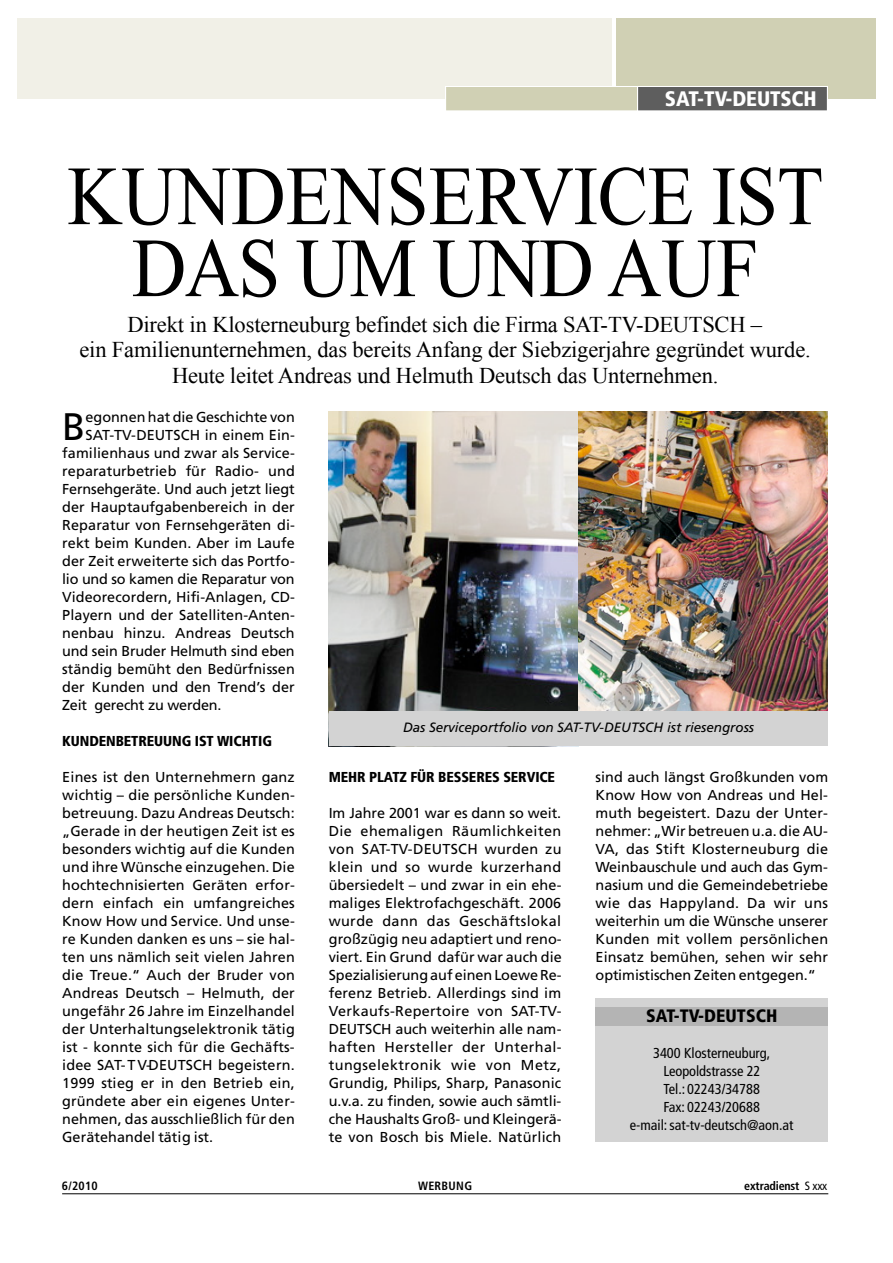
<style>
.page{position:relative;width:893px;height:1263px;background:#fff}
.page>*{position:absolute;margin:0;border:0;box-sizing:border-box;transform-origin:0 0}
.t1{font:84px/72px "Times New Roman";letter-spacing:-.01em;color:#000;text-align:center;scale:.9 1}
.t2{font:38.4px "Frutiger LT";color:#000}
.t3{font:22.5px/25.3px "Times New Roman";letter-spacing:-.005em;color:#000;text-align:center}
.t4{font:900 condensed 21px "Frutiger LT";letter-spacing:-.01em;color:#fff}
.t5{font:900 condensed 18px "Frutiger LT";color:#000}
.t6{font:14.4px/18px "Frutiger LT";color:#000;text-align:justify}
.t7{font:condensed 14.4px/18px "Frutiger LT";color:#000;text-align:center}
.t8{font:900 condensed 14.4px "Frutiger LT";letter-spacing:-.01em;color:#000}
.t9{font:italic 13.5px "Frutiger";letter-spacing:-.01em;color:#000}
.t10{font:700 condensed 12px "Frutiger LT";letter-spacing:-.02em;color:#000}
.s1{font-weight:400}
</style>
<div class="page">
<div style="left:18px;top:18px;width:857px;height:81px;background:#f1f0e7"></div>
<div style="left:615px;top:18px;width:260px;height:81px;background:#d0d0b4"></div>
<hr style="left:612px;top:18px;width:3px;height:81px;background:#fff">
<svg style="left:445px;top:86px;width:382px;height:25px;background:#9f9f92"></svg>
<hr style="left:62px;top:1194px;width:766px;height:1px;background:#000">
<img style="left:329px;top:412px;width:249px;height:300px">
<img style="left:578px;top:412px;width:249px;height:300px">
<div style="left:329px;top:712px;width:498px;height:34px;background:#d3d3d3"></div>
<div style="left:595px;top:998px;width:232px;height:144px;background:#d3d3d3"></div>
<div style="left:595px;top:1007px;width:232px;height:18px;background:#b4b4b4"></div>
<h3 class="t4" style="left:664px;top:91px;width:153px">SAT-TV-DEUTSCH</h3>
<h1 class="t1" style="left:67px;top:160px;width:841px">KUNDENSERVICE IST<br>DAS UM UND AUF</h1>
<h3 class="t3" style="left:79px;top:312px;width:733px">Direkt in Klosterneuburg befindet sich die Firma SAT-TV-DEUTSCH –<br>ein Familienunternehmen, das bereits Anfang der Siebzigerjahre gegründet wurde.<br>Heute leitet Andreas und Helmuth Deutsch das Unternehmen.</h3>
<h2 class="t2" style="left:62px;top:411px;width:25px">B</h2>
<p class="t6" style="left:86px;top:409px;width:211px">egonnen hat die Geschichte von</p>
<p class="t6" style="left:86px;top:427px;width:211px">S AT-T V-DEUTSCH in einem Ein-</p>
<p class="t6" style="left:62px;top:445px;width:234px">familienhaus und zwar als Service-</p>
<p class="t6" style="left:62px;top:463px;width:234px">reparaturbetrieb für Radio- und</p>
<p class="t6" style="left:62px;top:481px;width:234px">Fernsehgeräte. Und auch jetzt liegt</p>
<p class="t6" style="left:62px;top:499px;width:234px">der Hauptaufgabenbereich in der</p>
<p class="t6" style="left:62px;top:517px;width:234px">Reparatur von Fernsehgeräten di-</p>
<p class="t6" style="left:62px;top:535px;width:234px">rekt beim Kunden. Aber im Laufe</p>
<p class="t6" style="left:62px;top:553px;width:234px">der Zeit erweiterte sich das Portfo-</p>
<p class="t6" style="left:62px;top:571px;width:234px">lio und so kamen die Reparatur von</p>
<p class="t6" style="left:62px;top:589px;width:234px">Videorecordern, Hifi-Anlagen, CD-</p>
<p class="t6" style="left:62px;top:607px;width:234px">Playern und der Satelliten-Anten-</p>
<p class="t6" style="left:62px;top:625px;width:234px">nenbau hinzu. Andreas Deutsch</p>
<p class="t6" style="left:62px;top:643px;width:234px">und sein Bruder Helmuth sind eben</p>
<p class="t6" style="left:62px;top:661px;width:234px">ständig bemüht den Bedürfnissen</p>
<p class="t6" style="left:62px;top:679px;width:234px">der Kunden und den Tre n d ’s der</p>
<p class="t6" style="left:62px;top:697px;width:161px">Zeit gerecht zu werden.</p>
<p class="t8" style="left:62px;top:735px;width:211px">KUNDENBETREUUNG IST WICHTIG</p>
<p class="t6" style="left:62px;top:769px;width:234px">Eines ist den Unternehmern ganz wichtig – die persönliche Kunden&shy;betreuung. Dazu Andreas Deutsch: „Gerade in der heutigen Zeit ist es besonders wichtig auf die Kunden und ihre Wünsche einzugehen. Die hochtechnisierten Geräten erfor&shy;dern einfach ein umfangreiches Know How und Service. Und unse&shy;re Kunden danken es uns – sie hal&shy;ten uns nämlich seit vielen Jahren die Treue.“ Auch der Bruder von Andreas Deutsch – Helmuth, der ungefähr 26 Jahre im Einzelhandel der Unterhaltungselektronik tätig ist - konnte sich für die Gechäfts&shy;idee SAT- T V-DEUTSCH begeistern.<br>1999 stieg er in den Betrieb ein, gründete aber ein eigenes Unter&shy;nehmen, das ausschließlich für den Gerätehandel tätig ist.</p>
<p class="t8" style="left:329px;top:771px;width:228px">MEHR PLATZ FÜR BESSERES SERVICE</p>
<p class="t9" style="left:403px;top:722px;width:352px">Das Serviceportfolio von SAT-TV-DEUTSCH ist riesengross</p>
<p class="t6" style="left:595px;top:769px;width:234px">sind auch längst Großkunden vom Know How von Andreas und Hel&shy;muth begeistert. Dazu der Unter&shy;nehmer: „Wir betreuen u.a. die AU-VA, das Stift Klosterneuburg die Weinbauschule und auch das Gym&shy;nasium und die Gemeindebetriebe wie das Happyland. Da wir uns weiterhin um die Wünsche unserer Kunden mit vollem persönlichen Einsatz bemühen, sehen wir sehr optimistischen Zeiten entgegen.“</p>
<p class="t6" style="left:329px;top:805px;width:234px">Im Jahre 2001 war es dann so weit.<br>Die ehemaligen Räumlichkeiten von SAT-TV-DEUTSCH wurden zu klein und so wurde kurzerhand übersiedelt – und zwar in ein ehe&shy;maliges Elektrofachgeschäft. 2006 wurde dann das Geschäftslokal großzügig neu adaptiert und reno&shy;viert. Ein Grund dafür war auch die Spezialisierung auf einen Loewe Re&shy;ferenz Betrieb. Allerdings sind im Verkaufs-Repertoire von SAT-TV-DEUTSCH auch weiterhin alle nam&shy;haften Hersteller der Unterhal&shy;tungselektronik wie von Metz, Grundig, Philips, Sharp, Panasonic u.v.a. zu finden, sowie auch sämtli&shy;che Haushalts Groß- und Kleingerä&shy;te von Bosch bis Miele. Natürlich</p>
<p class="t5" style="left:646px;top:1009px;width:133px">SAT-TV-DEUTSCH</p>
<p class="t7" style="left:629px;top:1045px;width:165px">3400 Klosterneuburg,<br>Leopoldstrasse 22<br>Tel.: 02243/34788<br>Fax: 02243/20688 e-mail:sat-tv-deutsch@aon.at</p>
<p class="t10" style="left:62px;top:1181px;width:38px">6 /2 0 1 0</p>
<p class="t10" style="left:418px;top:1181px;width:56px">W E R BU N G</p>
<p class="t10" style="left:744px;top:1181px;width:85px">extradienst <span class="s1">S xxx</span></p>
</div>
